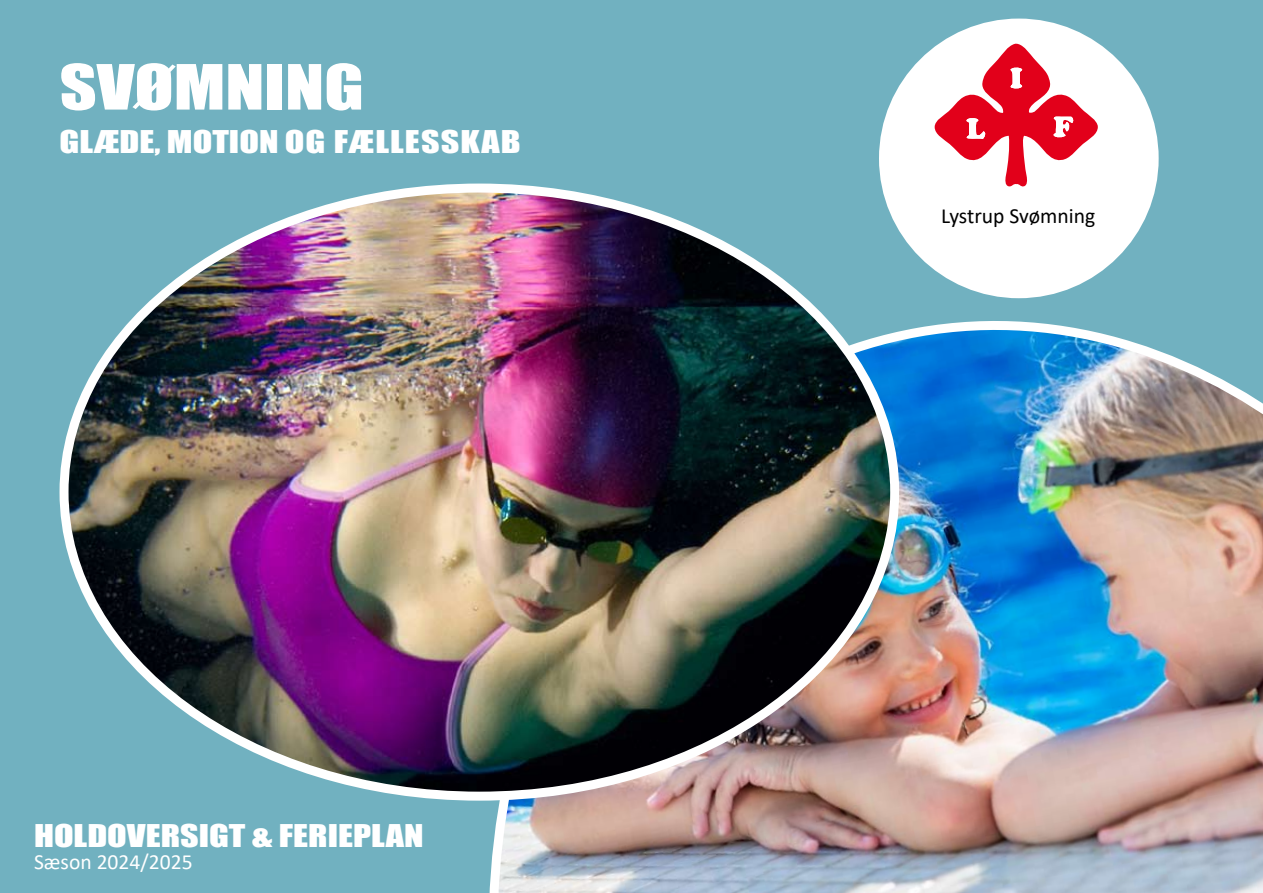
<style>
.page{position:relative;width:1263px;height:893px;background:#71b1c0}
.page>*{position:absolute;margin:0;border:0;box-sizing:border-box;transform-origin:0 0}
.t1{font:57.6px "Impact";color:#fff;scale:1.25 1}
.t2{font:28.8px "Impact";letter-spacing:.02em;color:#fff;scale:1.25 1}
.t3{font:28.8px "Impact";color:#fff;scale:1.25 1}
.t4{font:21.6px "Calibri";color:#000}
.t5{font:21.6px "Calibri";color:#fff}
</style>
<div class="page">
<div style="left:874px;top:14px;width:289px;height:289px;background:#fff;border-radius:50%"></div>
<div style="left:870px;top:10px;width:298px;height:297px;border:9px solid #71b1c0;border-radius:50%"></div>
<svg style="left:935px;top:44px;width:163px;height:142px"></svg>
<img style="left:455px;top:281px;width:808px;height:612px">
<img style="left:64px;top:188px;width:831px;height:608px;border-radius:50%">
<h1 class="t1" style="left:60px;top:42px;width:245px">SVØMNING</h1>
<p class="t2" style="left:60px;top:119px;width:370px">GLÆDE, MOTION OG FÆLLESSKAB</p>
<p class="t3" style="left:34px;top:813px;width:32px">HOLDO</p>
<p class="t3" style="left:127px;top:813px;width:239px">VERSIGT &amp; FERIEPLAN</p>
<p class="t5" style="left:34px;top:847px;width:160px">Sæson 2024/2025</p>
<p class="t4" style="left:941px;top:201px;width:156px">Lystrup Svømning</p>
</div>
